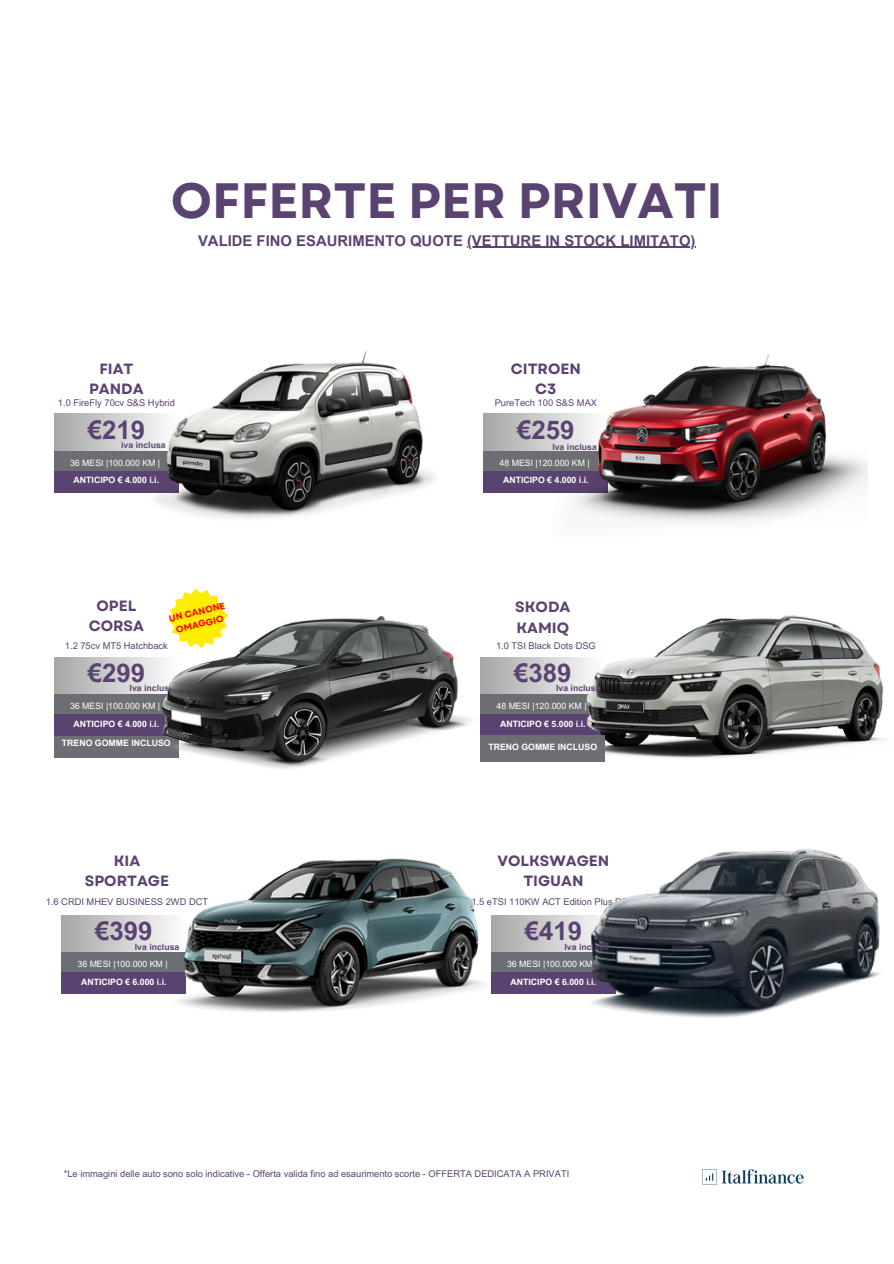
<style>
.page{position:relative;width:894px;height:1264px;background:#fff}
.page>*{position:absolute;margin:0;border:0;box-sizing:border-box;transform-origin:0 0}
.t1{font:700 49.65px "Garet";color:#5b4371}
.t2{font:700 25.8px "Arial MT Pro";color:#5b4371}
.t3{font:700 14.85px/20.2px "Garet";color:#5b4371;text-align:center}
.t4{font:700 14.85px "Arial MT Pro";color:#5b4371}
.t5{font:9.3px "Arial MT Pro";color:#5b4371}
.t6{font:700 9.15px/12.1px "Garet";color:#f60606;text-align:center}
.t7{font:700 8.7px "Arial MT Pro";color:#fff}
.t8{font:8.7px "Arial MT Pro";color:#fff}
.t9{font:700 8.7px "Arial MT Pro";color:#5b4371}
</style>
<div class="page">
<img style="left:702px;top:1169px;width:101px;height:15px">
<svg style="left:499px;top:915px;width:75px;height:37px;background:#c5c5c5"></svg>
<div style="left:491px;top:952px;width:124px;height:27px;background:#6d6e74"></div>
<div style="left:491px;top:972px;width:124px;height:21px;background:#5b4371"></div>
<svg style="left:62px;top:915px;width:95px;height:37px;background:#c7c7c7"></svg>
<div style="left:62px;top:952px;width:124px;height:27px;background:#6d6e74"></div>
<div style="left:62px;top:972px;width:124px;height:21px;background:#5b4371"></div>
<img style="left:157px;top:858px;width:342px;height:154px">
<svg style="left:169px;top:589px;width:59px;height:27px"></svg>
<div style="left:54px;top:731px;width:124px;height:27px;background:#6d6e74"></div>
<svg style="left:488px;top:657px;width:86px;height:37px;background:#c9c9c9"></svg>
<div style="left:480px;top:694px;width:124px;height:27px;background:#6d6e74"></div>
<div style="left:480px;top:714px;width:124px;height:21px;background:#5b4371"></div>
<svg style="left:54px;top:657px;width:104px;height:37px;background:#cacaca"></svg>
<div style="left:54px;top:694px;width:124px;height:27px;background:#6d6e74"></div>
<div style="left:54px;top:714px;width:124px;height:21px;background:#5b4371"></div>
<img style="left:574px;top:615px;width:311px;height:146px">
<div style="left:480px;top:735px;width:124px;height:26px;background:#6d6e74"></div>
<img style="left:158px;top:616px;width:330px;height:153px">
<img style="left:574px;top:761px;width:307px;height:257px">
<svg style="left:483px;top:414px;width:70px;height:37px;background:#bdbdbd"></svg>
<div style="left:483px;top:451px;width:124px;height:26px;background:#6d6e74"></div>
<div style="left:483px;top:471px;width:124px;height:21px;background:#5b4371"></div>
<svg style="left:54px;top:414px;width:92px;height:37px;background:#c6c6c6"></svg>
<div style="left:54px;top:451px;width:124px;height:26px;background:#6d6e74"></div>
<div style="left:54px;top:471px;width:124px;height:21px;background:#5b4371"></div>
<img style="left:146px;top:351px;width:289px;height:167px">
<img style="left:553px;top:354px;width:314px;height:168px">
<hr style="left:467px;top:247px;width:228px;height:1px;background:#5b4371">
<h6 class="t1" style="left:171px;top:165px;width:553px">OFFERTE PER PRIVATI</h6>
<p class="t4" style="left:198px;top:235px;width:499px">VALIDE FINO ESAURIMENTO QUOTE (VETTURE IN STOCK LIMITATO)</p>
<h6 class="t3" style="left:89px;top:358px;width:56px">FIAT<br>PANDA</h6>
<h2 class="t3" style="left:510px;top:358px;width:72px">CITROEN<br>C3</h2>
<h6 class="t5" style="left:58px;top:399px;width:118px">1.0 FireFly 70cv S&amp;S Hybrid</h6>
<p class="t2" style="left:88px;top:420px;width:59px">€219</p>
<p class="t8" style="left:70px;top:459px;width:92px">36 MESI |100.000 KM |</p>
<h3 class="t7" style="left:74px;top:477px;width:87px">ANTICIPO € 4.000 i.i.</h3>
<h5 class="t9" style="left:121px;top:442px;width:46px">iva inclusa</h5>
<h2 class="t3" style="left:89px;top:595px;width:57px">OPEL<br>CORSA</h2>
<h6 class="t5" style="left:65px;top:642px;width:104px">1.2 75cv MT5 Hatchback</h6>
<h6 class="t9" style="left:130px;top:684px;width:46px">Iva inclusa</h6>
<h6 class="t6" style="left:168px;top:612px;width:59px;rotate:-13deg">UN CANONE<br>OMAGGIO</h6>
<h4 class="t2" style="left:88px;top:663px;width:59px">€299</h4>
<h3 class="t8" style="left:70px;top:702px;width:92px">36 MESI |100.000 KM |</h3>
<h3 class="t7" style="left:74px;top:720px;width:87px">ANTICIPO € 4.000 i.i.</h3>
<h5 class="t7" style="left:62px;top:739px;width:110px">TRENO GOMME INCLUSO</h5>
<p class="t3" style="left:85px;top:850px;width:86px">KIA<br>SPORTAGE</p>
<h3 class="t5" style="left:46px;top:898px;width:164px">1.6 CRDI MHEV BUSINESS 2WD DCT</h3>
<p class="t9" style="left:135px;top:943px;width:46px">Iva inclusa</p>
<p class="t2" style="left:95px;top:921px;width:59px">€399</p>
<h2 class="t8" style="left:77px;top:960px;width:92px">36 MESI |100.000 KM |</h2>
<h6 class="t7" style="left:81px;top:978px;width:87px">ANTICIPO € 6.000 i.i.</h6>
<p class="t5" style="left:494px;top:399px;width:104px">PureTech 100 S&amp;S MAX</p>
<h6 class="t2" style="left:517px;top:420px;width:59px">€259</h6>
<h4 class="t8" style="left:499px;top:459px;width:92px">48 MESI |120.000 KM |</h4>
<h4 class="t7" style="left:503px;top:477px;width:87px">ANTICIPO € 4.000 i.i.</h4>
<h2 class="t9" style="left:552px;top:443px;width:46px">Iva inclusa</h2>
<p class="t3" style="left:515px;top:597px;width:57px;text-align:left">SKODA<br>KAMIQ</p>
<h2 class="t5" style="left:496px;top:642px;width:101px">1.0 TSI Black Dots DSG</h2>
<h6 class="t2" style="left:514px;top:663px;width:59px">€389</h6>
<p class="t8" style="left:496px;top:702px;width:92px">48 MESI |120.000 KM |</p>
<p class="t7" style="left:500px;top:720px;width:87px">ANTICIPO € 5.000 i.i.</p>
<h5 class="t9" style="left:556px;top:684px;width:46px">Iva inclusa</h5>
<p class="t7" style="left:488px;top:743px;width:110px">TRENO GOMME INCLUSO</p>
<h6 class="t3" style="left:497px;top:850px;width:113px">VOLKSWAGEN<br>TIGUAN</h6>
<h5 class="t5" style="left:471px;top:898px;width:165px">1.5 eTSI 110KW ACT Edition Plus DSG</h5>
<h3 class="t2" style="left:524px;top:921px;width:59px">€419</h3>
<p class="t8" style="left:507px;top:960px;width:92px">36 MESI |100.000 KM |</p>
<h3 class="t7" style="left:510px;top:978px;width:87px">ANTICIPO € 6.000 i.i.</h3>
<h6 class="t9" style="left:564px;top:943px;width:46px">Iva inclusa</h6>
<h6 class="t5" style="left:64px;top:1170px;width:507px">*Le immagini delle auto sono solo indicative - Offerta valida fino ad esaurimento scorte - OFFERTA DEDICATA A PRIVATI</h6>
</div>
